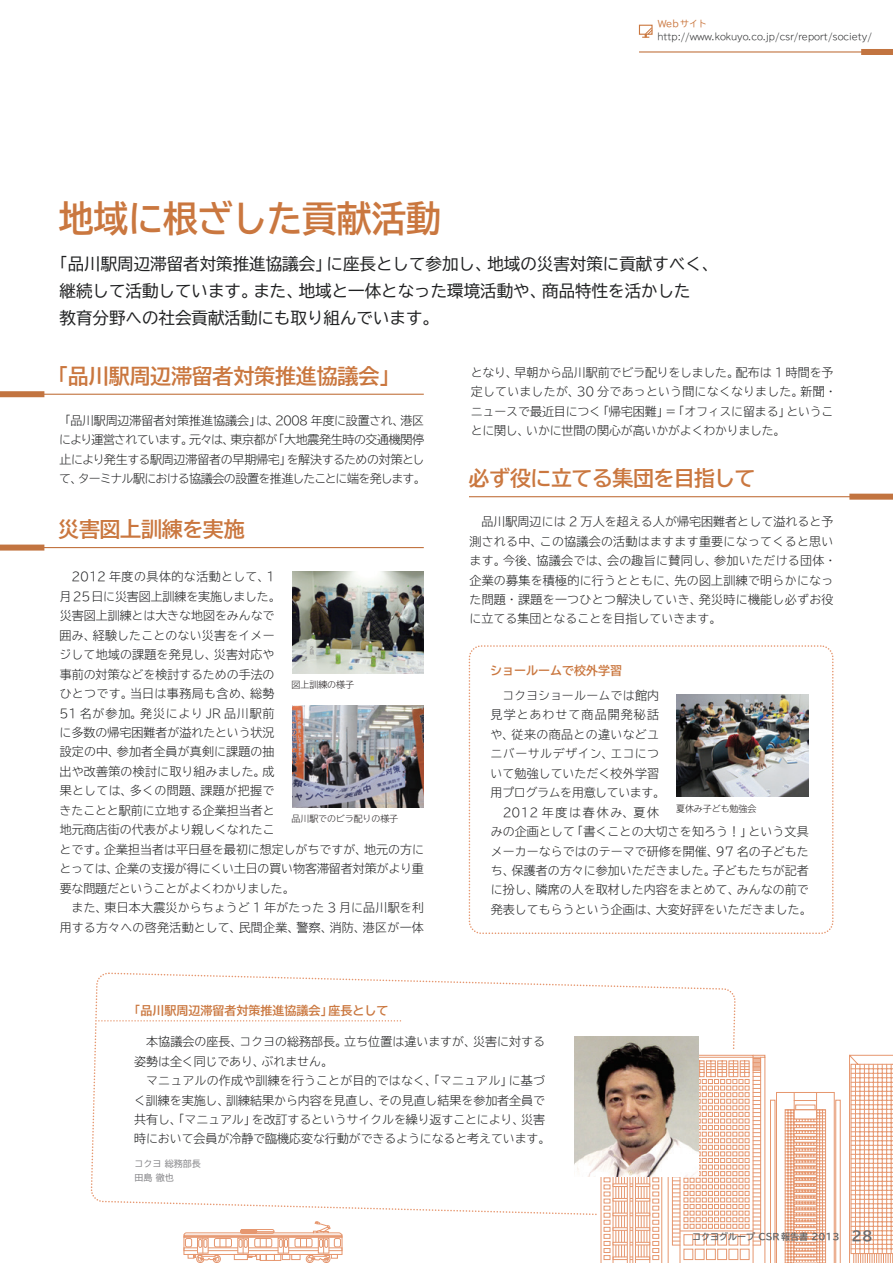
<style>
.page{position:relative;width:893px;height:1263px;background:#fff}
.page>*{position:absolute;margin:0;border:0;box-sizing:border-box;transform-origin:0 0}
.t1{font:700 36px "TBUD Go Std";color:#ca773f;scale:.96 1}
.t2{font:700 21px "TBUD Go Std";letter-spacing:-.015em;color:#ca773f}
.t3{font:16.5px/26.8px "TBUD Go Std";color:#202122}
.t4{font:300 12px/19.5px "TBUD Go Std Super";color:#202122}
.t5{font:300 12px/19.5px "TBUD Go Std Super";letter-spacing:.02em;color:#202122}
.t6{font:300 12px/19.5px "TBUD Go Std Super";letter-spacing:-.04em;color:#202122}
.t7{font:700 12px "TBUD Go Std";color:#ca773f}
.t8{font:300 12px "TBUD Go Std Super";letter-spacing:-.035em;color:#202122}
.t9{font:300 12px "TBUD Go Std Super";letter-spacing:.03em;color:#202122}
.t10{font:300 12px "TBUD Go Std Super";letter-spacing:.035em;color:#202122}
.t11{font:300 12px "TBUD Go Std Super";letter-spacing:.085em;color:#202122}
.t12{font:300 12px "TBUD Go Std Super";letter-spacing:.145em;color:#202122}
.t13{font:300 9px "TBUD Go Std Super";color:#202122}
.t14{font:300 9px "TBUD Go Std Super";letter-spacing:-.01em;color:#231f20}
.t15{font:700 9px "TBUD Go Std";color:#616365}
.t16{font:9px/13.8px "TBUD Go Std";color:#848487}
.t17{font:9px "TBUD Go Std";color:#ca773f}
.s1{font-size:13.5px;color:#6a6b6e}
</style>
<div class="page">
<svg style="left:91px;top:972px;width:645px;height:243px"></svg>
<svg style="left:99px;top:1020px;width:302px;height:1px"></svg>
<img style="left:292px;top:571px;width:132px;height:102px">
<img style="left:292px;top:705px;width:132px;height:102px">
<hr style="left:0;top:394px;width:424px;height:1px;background:#c27440">
<div style="left:0;top:391px;width:44px;height:6px;background:#c27440"></div>
<hr style="left:0;top:547px;width:424px;height:1px;background:#c27440">
<div style="left:0;top:545px;width:44px;height:6px;background:#c27440"></div>
<div style="left:849px;top:494px;width:44px;height:6px;background:#c27440"></div>
<hr style="left:469px;top:496px;width:424px;height:1px;background:#c27440">
<svg style="left:469px;top:645px;width:364px;height:289px"></svg>
<svg style="left:600px;top:1054px;width:241px;height:209px"></svg>
<svg style="left:849px;top:1054px;width:44px;height:209px"></svg>
<svg style="left:183px;top:1221px;width:160px;height:42px"></svg>
<img style="left:574px;top:1036px;width:125px;height:140px">
<hr style="left:639px;top:51px;width:254px;height:2px;background:#c27440">
<div style="left:861px;top:49px;width:32px;height:6px;background:#c27440"></div>
<div style="left:639px;top:25px;width:14px;height:10px;border:1px solid #ca773f"></div>
<svg style="left:642px;top:27px;width:10px;height:11px"></svg>
<p class="t17" style="left:658px;top:17px;width:51px">Webサイト</p>
<p class="t13" style="left:657px;top:29px;width:216px">http://www.kokuyo.co.jp/csr/report/society/</p>
<h1 class="t1" style="left:59px;top:189px;width:400px">地域に根ざした貢献活動</h1>
<h3 class="t3" style="left:60px;top:250px;width:660px;text-indent:-8px">「品川駅周辺滞留者対策推進協議会」に座長として参加し、地域の災害対策に貢献すべく、継続して活動しています。また、地域と一体となった環境活動や、商品特性を活かした<br>教育分野への社会貢献活動にも取り組んでいます。</h3>
<h2 class="t2" style="left:47px;top:359px;width:354px">「品川駅周辺滞留者対策推進協議会」</h2>
<p class="t6" style="left:59px;top:410px;width:368px">「品川駅周辺滞留者対策推進協議会」は、2008 年度に設置され、港区により運営されています。元々は、東京都が「大地震発生時の交通機関停止により発生する駅周辺滞留者の早期帰宅」を解決するための対策として、ターミナル駅における協議会の設置を推進したことに端を発します。</p>
<h2 class="t2" style="left:58px;top:512px;width:188px">災害図上訓練を実施</h2>
<p class="t4" style="left:60px;top:567px;width:366px;text-indent:12px">2012 年度の具体的な活動として、1<br>月25日に災害図上訓練を実施しました。<br>災害図上訓練とは大きな地図をみんなで<br>囲み、経験したことのない災害をイメー<br>ジして地域の課題を発見し、災害対応や<br>事前の対策などを検討するための手法の<br>ひとつです。当日は事務局も含め、総勢<br>51 名が参加。発災により JR 品川駅前<br>に多数の帰宅困難者が溢れたという状況<br>設定の中、参加者全員が真剣に課題の抽<br>出や改善策の検討に取り組みました。成<br>果としては、多くの問題、課題が把握で<br>きたことと駅前に立地する企業担当者と<br>地元商店街の代表がより親しくなれたこ<br>とです。企業担当者は平日昼を最初に想定しがちですが、地元の方にとっては、企業の支援が得にくい土日の買い物客滞留者対策がより重要な問題だということがよくわかりました。</p>
<p class="t4" style="left:60px;top:897px;width:366px;text-align:right">また、東日本大震災からちょうど 1 年がたった 3 月に品川駅を利用する方々への啓発活動として、民間企業、警察、消防、港区が一体</p>
<p class="t14" style="left:291px;top:677px;width:64px">図上訓練の様子</p>
<p class="t14" style="left:292px;top:812px;width:108px">品川駅でのビラ配りの様子</p>
<p class="t7" style="left:128px;top:1001px;width:262px">「品川駅周辺滞留者対策推進協議会」座長として</p>
<p class="t4" style="left:471px;top:362px;width:367px">となり、早朝から品川駅前でビラ配りをしました。配布は 1 時間を予定していましたが、30 分であっという間になくなりました。新聞・ニュースで最近目につく「帰宅困難」＝「オフィスに留まる」ということに関し、いかに世間の関心が高いかがよくわかりました。</p>
<h2 class="t2" style="left:468px;top:461px;width:288px">必ず役に立てる集団を目指して</h2>
<p class="t5" style="left:469px;top:511px;width:369px;text-indent:12px">品川駅周辺には 2 万人を超える人が帰宅困難者として溢れると予測される中、この協議会の活動はますます重要になってくると思います。今後、協議会では、会の趣旨に賛同し、参加いただける団体・企業の募集を積極的に行うとともに、先の図上訓練で明らかになった問題・課題を一つひとつ解決していき、発災時に機能し必ずお役に立てる集団となることを目指していきます。</p>
<p class="t7" style="left:490px;top:661px;width:133px">ショールームで校外学習</p>
<p class="t4" style="left:502px;top:685px;width:158px">コクヨショールームでは館内</p>
<p class="t11" style="left:491px;top:705px;width:170px">見学とあわせて商品開発秘話</p>
<p class="t9" style="left:491px;top:724px;width:170px">や、従来の商品との違いなどユ</p>
<p class="t10" style="left:491px;top:744px;width:170px">ニバーサルデザイン、エコにつ</p>
<p class="t4" style="left:490px;top:763px;width:170px">いて勉強していただく校外学習</p>
<p class="t8" style="left:491px;top:783px;width:176px">用プログラムを用意しています。</p>
<p class="t12" style="left:503px;top:802px;width:158px">2012 年度は春休み、夏休</p>
<p class="t4" style="left:491px;top:821px;width:319px">みの企画として「書くことの大切さを知ろう！」という文具</p>
<p class="t4" style="left:491px;top:841px;width:320px">メーカーならではのテーマで研修を開催、97 名の子どもた</p>
<p class="t4" style="left:491px;top:860px;width:320px">ち、保護者の方々に参加いただきました。子どもたちが記者</p>
<p class="t4" style="left:491px;top:880px;width:320px">に扮し、隣席の人を取材した内容をまとめて、みんなの前で</p>
<p class="t4" style="left:491px;top:899px;width:323px">発表してもらうという企画は、大変好評をいただきました。</p>
<p class="t14" style="left:676px;top:801px;width:82px">夏休み子ども勉強会</p>
<p class="t4" style="left:134px;top:1031px;width:412px;text-indent:12px">本協議会の座長、コクヨの総務部長。立ち位置は違いますが、災害に対する姿勢は全く同じであり、ぶれません。</p>
<p class="t4" style="left:134px;top:1070px;width:418px;text-align:center">マニュアルの作成や訓練を行うことが目的ではなく、「マニュアル」に基づ<br>く訓練を実施し、訓練結果から内容を見直し、その見直し結果を参加者全員で共有し、「マニュアル」を改訂するというサイクルを繰り返すことにより、災害時において会員が冷静で臨機応変な行動ができるようになると考えています。</p>
<p class="t16" style="left:134px;top:1156px;width:68px">コクヨ 総務部長田島 徹也</p>
<p class="t15" style="left:692px;top:1229px;width:182px">コクヨグループ CSR報告書 2013 <span class="s1">28</span></p>
</div>
